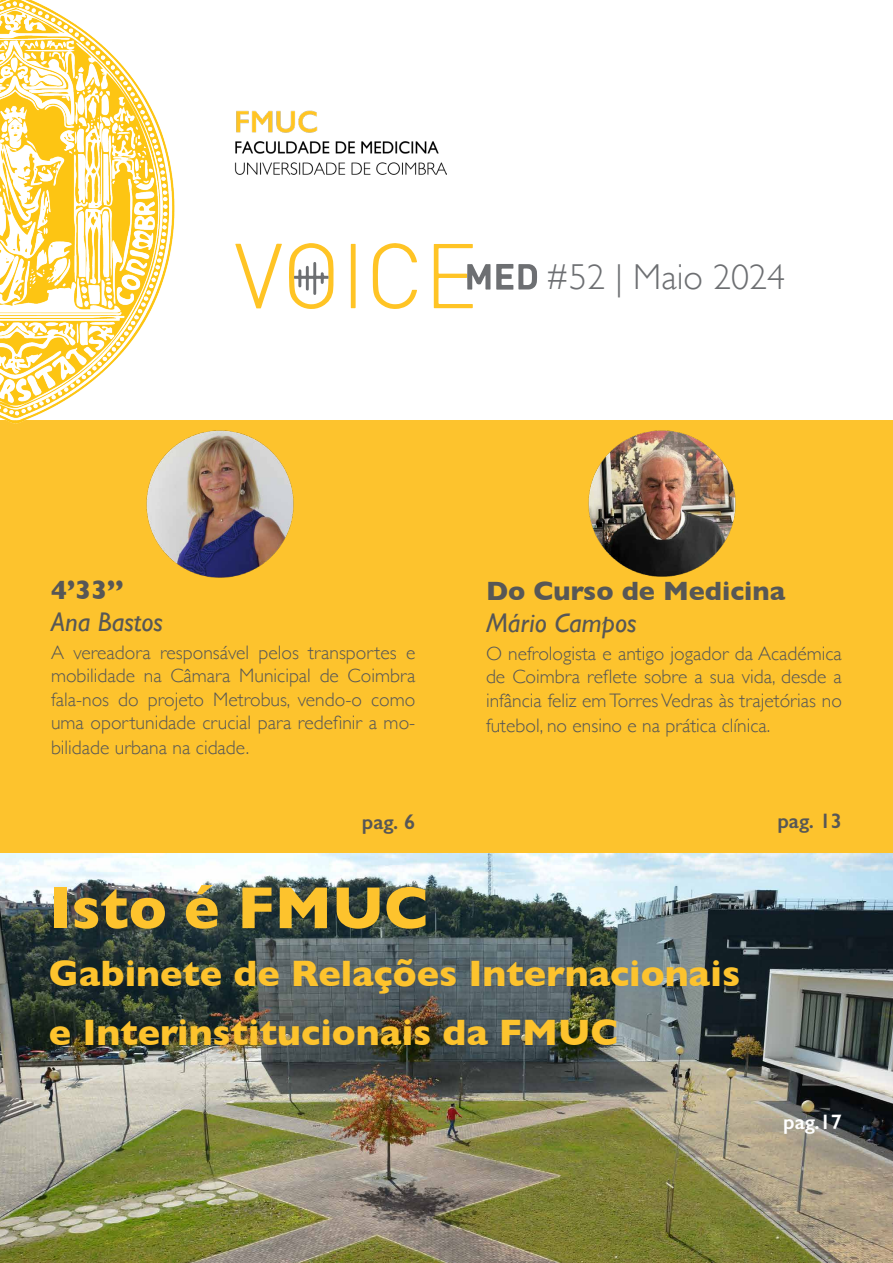
<style>
.page{position:relative;width:893px;height:1263px;background:#fff}
.page>*{position:absolute;margin:0;border:0;box-sizing:border-box;transform-origin:0 0}
.t1{font:700 60px "Gill Sans";color:#fdc32d}
.t2{font:700 37.5px/59.4px "Gill Sans";color:#fdc32d}
.t3{font:300 36px "Gill Sans";color:#6d6f72}
.t4{font:700 27px "Gill Sans";color:#575756}
.t5{font:italic 27px "Gill Sans";color:#575756}
.t6{font:600 21px "Gill Sans";color:#575756}
.t7{font:600 21px "Gill Sans";color:#fff}
.t8{font:300 19.5px/23.4px "Gill Sans";color:#575756;text-align:justify}
</style>
<div class="page">
<div style="left:0;top:420px;width:893px;height:433px;background:#fdc32d"></div>
<img style="left:146px;top:430px;width:148px;height:148px">
<img style="left:0;top:0;width:204px;height:443px">
<img style="left:234px;top:110px;width:212px;height:65px">
<svg style="left:373px;top:243px;width:44px;height:66px"></svg>
<svg style="left:235px;top:243px;width:47px;height:65px"></svg>
<svg style="left:434px;top:244px;width:56px;height:64px"></svg>
<svg style="left:351px;top:244px;width:5px;height:64px"></svg>
<svg style="left:496px;top:264px;width:41px;height:26px"></svg>
<svg style="left:289px;top:243px;width:45px;height:66px"></svg>
<img style="left:0;top:853px;width:893px;height:410px">
<img style="left:588px;top:430px;width:148px;height:147px">
<h3 class="t3" style="left:545px;top:249px;width:241px">#52 | Maio 2024</h3>
<h3 class="t4" style="left:51px;top:568px;width:74px">4’33’’</h3>
<h3 class="t5" style="left:51px;top:607px;width:114px">Ana Bastos</h3>
<p class="t8" style="left:51px;top:640px;width:366px">A vereadora responsável pelos transportes e mobilidade na Câmara Municipal de Coimbra fala-nos do projeto Metrobus, vendo-o como uma oportunidade crucial para redefinir a mo-</p>
<p class="t8" style="left:51px;top:735px;width:200px">bilidade urbana na cidade.</p>
<p class="t6" style="left:362px;top:809px;width:55px">pag. 6</p>
<h3 class="t4" style="left:486px;top:569px;width:301px">Do Curso de Medicina</h3>
<h3 class="t5" style="left:486px;top:608px;width:152px">Mário Campos</h3>
<p class="t8" style="left:486px;top:641px;width:357px">O nefrologista e antigo jogador da Académica de Coimbra reflete sobre a sua vida, desde a infância feliz em Torres Vedras às trajetórias no</p>
<p class="t8" style="left:486px;top:713px;width:286px">futebol, no ensino e na prática clínica.</p>
<p class="t6" style="left:777px;top:808px;width:66px">pag. 13</p>
<h1 class="t1" style="left:49px;top:860px;width:381px">Isto é FMUC</h1>
<h2 class="t2" style="left:49px;top:943px;width:693px">Gabinete de Relações Internacionais e Interinstitucionais da FMUC</h2>
<p class="t7" style="left:783px;top:1109px;width:60px">pag.17</p>
</div>
